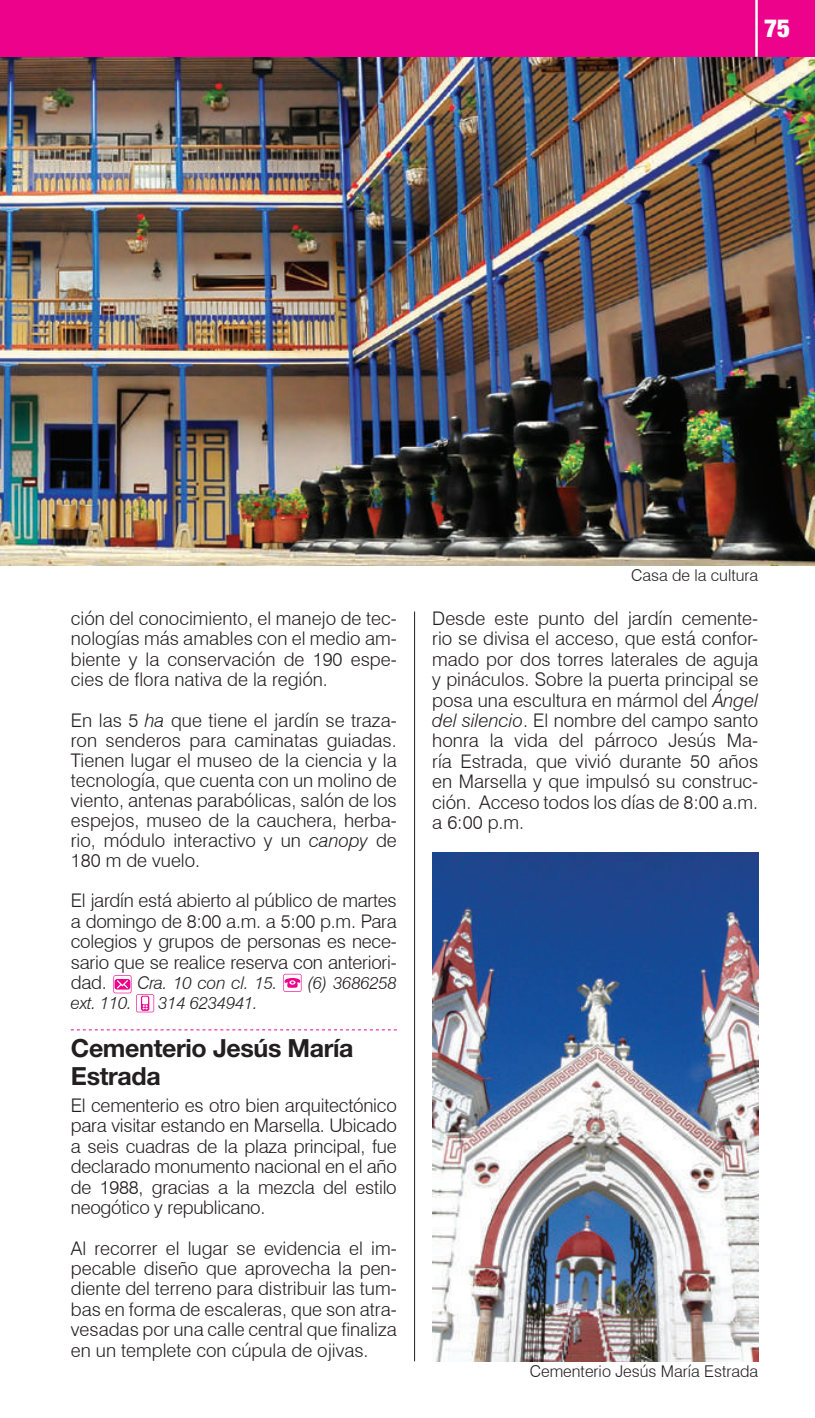
<style>
.page{position:relative;width:815px;height:1418px;background:#fff}
.page>*{position:absolute;margin:0;border:0;box-sizing:border-box;transform-origin:0 0}
.t1{font:700 25px/27.5px "Helvetica Neue";letter-spacing:-.015em;color:#231f20}
.t2{font:900 condensed 25px "Helvetica Neue";color:#fff}
.t3{font:300 18.75px/20.5px "Swiss 721 BT";color:#231f20;text-align:justify}
.t4{font:italic 300 17.5px "Swiss 721 BT";letter-spacing:-.015em;color:#231f20}
.t5{font:300 16.25px "Swiss 721 BT";color:#231f20}
.s1{font-style:italic}
</style>
<div class="page">
<img style="left:0;top:57px;width:815px;height:508px">
<div style="left:0;top:0;width:815px;height:57px;background:#ed028c"></div>
<hr style="left:755px;top:0;width:3px;height:57px;background:#fff">
<hr style="left:414px;top:611px;width:1px;height:750px;background:#231f20">
<svg style="left:283px;top:973px;width:18px;height:18px"></svg>
<svg style="left:113px;top:975px;width:41px;height:37px"></svg>
<svg style="left:71px;top:1029px;width:326px;height:1px"></svg>
<img style="left:432px;top:852px;width:326px;height:509px">
<h1 class="t2" style="left:764px;top:13px;width:28px">75</h1>
<p class="t3" style="left:71px;top:608px;width:327px">ción del conocimiento, el manejo de tec&shy;nologías más amables con el medio am&shy;biente y la conservación de 190 espe&shy;cies de flora nativa de la región.</p>
<p class="t3" style="left:71px;top:709px;width:327px">En las 5 <span class="s1">ha</span> que tiene el jardín se traza&shy;ron senderos para caminatas guiadas.<br>Tienen lugar el museo de la ciencia y la tecnología, que cuenta con un molino de viento, antenas parabólicas, salón de los espejos, museo de la cauchera, herba&shy;rio, módulo interactivo y un <span class="s1">canopy</span> de 180 m de vuelo.</p>
<p class="t3" style="left:71px;top:890px;width:327px">El jardín está abierto al público de martes a domingo de 8:00 a.m. a 5:00 p.m. Para colegios y grupos de personas es nece&shy;sario que se realice reserva con anteriori&shy;dad.</p>
<p class="t4" style="left:137px;top:972px;width:141px">Cra. 10 con cl. 15.</p>
<p class="t4" style="left:307px;top:972px;width:91px">(6) 3686258</p>
<p class="t4" style="left:71px;top:992px;width:63px">ext. 110.</p>
<p class="t4" style="left:158px;top:992px;width:101px">314 6234941.</p>
<h1 class="t1" style="left:71px;top:1033px;width:284px">Cementerio Jesús María<br>Estrada</h1>
<p class="t3" style="left:71px;top:1094px;width:327px">El cementerio es otro bien arquitectónico para visitar estando en Marsella. Ubicado a seis cuadras de la plaza principal, fue declarado monumento nacional en el año de 1988, gracias a la mezcla del estilo neogótico y republicano.</p>
<p class="t3" style="left:71px;top:1237px;width:327px">Al recorrer el lugar se evidencia el im&shy;pecable diseño que aprovecha la pen&shy;diente del terreno para distribuir las tum&shy;bas en forma de escaleras, que son atra&shy;vesadas por una calle central que finaliza en un templete con cúpula de ojivas.</p>
<p class="t5" style="left:631px;top:565px;width:129px">Casa de la cultura</p>
<p class="t3" style="left:432px;top:608px;width:327px">Desde este punto del jardín cemente&shy;rio se divisa el acceso, que está confor&shy;mado por dos torres laterales de aguja y pináculos. Sobre la puerta principal se posa una escultura en mármol del <span class="s1">Ángel del silencio</span>. El nombre del campo santo honra la vida del párroco Jesús Ma&shy;ría Estrada, que vivió durante 50 años en Marsella y que impulsó su construc&shy;ción. Acceso todos los días de 8:00 a.m. a 6:00 p.m.</p>
<p class="t5" style="left:530px;top:1361px;width:230px">Cementerio Jesús María Estrada</p>
</div>
